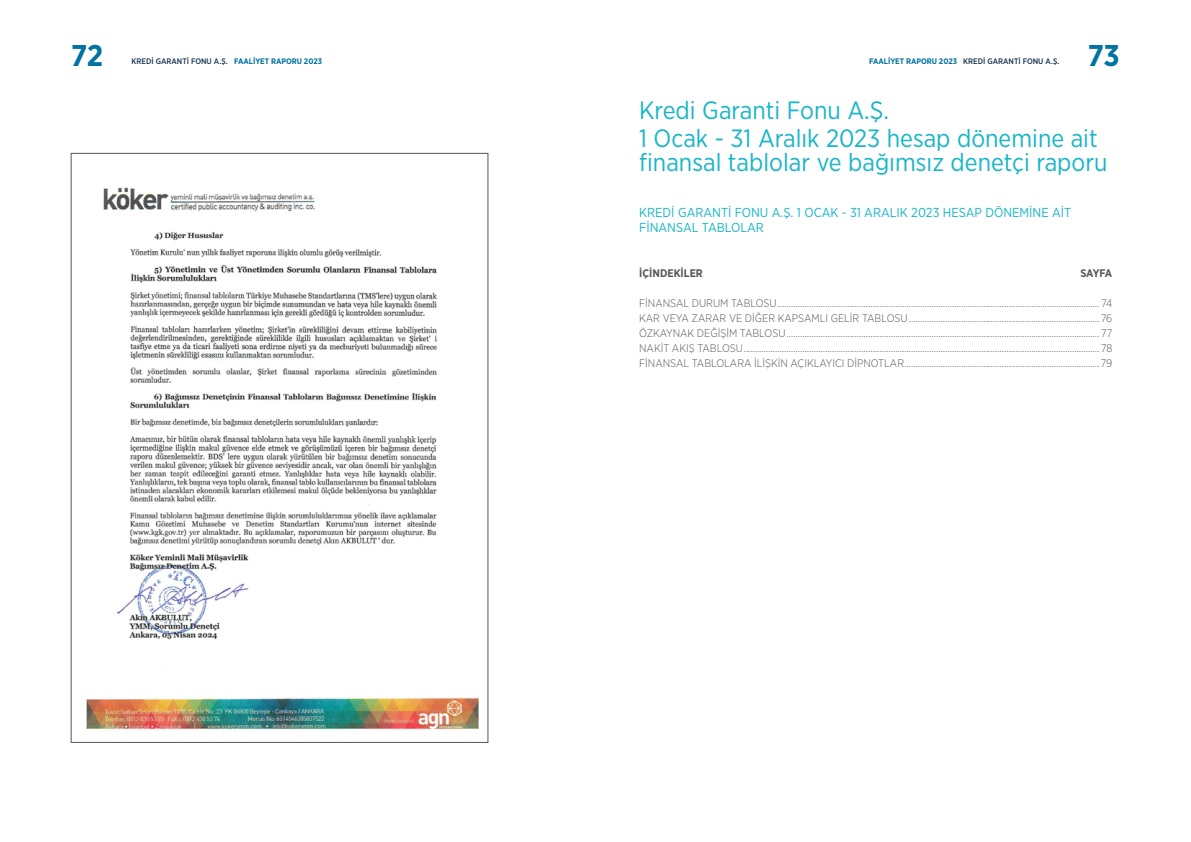
<style>
.page{position:relative;width:1191px;height:842px;background:#fff}
.page>*{position:absolute;margin:0;border:0;box-sizing:border-box;transform-origin:0 0}
.t1{font:700 30px "Gotham Narrow";color:#0073a3}
.t2{font:25px/28px "Gotham Narrow";color:#18b5c6}
.t3{font:13px/15px "Gotham Narrow";color:#18b5c6}
.t4{font:300 11px/15px "Gotham Narrow";color:#575756;text-align:justify}
.t5{font:700 11px "Gotham Narrow";color:#575756}
.t6{font:500 8px "Gotham Narrow";color:#13314d}
.s1{font-weight:700;color:#0073a3}
</style>
<div class="page">
<img style="left:86px;top:187px;width:393px;height:545px">
<h1 class="t1" style="left:71px;top:36px;width:34px">72</h1>
<p class="t6" style="left:132px;top:56px;width:192px">KREDİ GARANTİ FONU A.Ş. <span class="s1">FAALİYET RAPORU 2023</span></p>
<p class="t6" style="left:869px;top:56px;width:192px"><span class="s1">FAALİYET RAPORU 2023</span> KREDİ GARANTİ FONU A.Ş.</p>
<h1 class="t1" style="left:1087px;top:36px;width:33px">73</h1>
<h2 class="t2" style="left:639px;top:96px;width:460px">Kredi Garanti Fonu A.Ş.<br>1 Ocak - 31 Aralık 2023 hesap dönemine ait</h2>
<h2 class="t2" style="left:639px;top:148px;width:470px">finansal tablolar ve bağımsız denetçi raporu</h2>
<p class="t3" style="left:639px;top:205px;width:434px">KREDİ GARANTİ FONU A.Ş. 1 OCAK - 31 ARALIK 2023 HESAP DÖNEMİNE AİT<br>FİNANSAL TABLOLAR</p>
<p class="t5" style="left:639px;top:266px;width:65px">İÇİNDEKİLER</p>
<p class="t5" style="left:1080px;top:266px;width:33px">SAYFA</p>
<p class="t4" style="left:639px;top:295px;width:475px">FİNANSAL DURUM TABLOSU.............................................................................................................................................. 74<br>KAR VEYA ZARAR VE DİĞER KAPSAMLI GELİR TABLOSU.................................................................................... 76<br>ÖZKAYNAK DEĞİŞİM TABLOSU.......................................................................................................................................... 77<br>NAKİT AKIŞ TABLOSU............................................................................................................................................................. 78<br>FİNANSAL TABLOLARA İLİŞKİN AÇIKLAYICI DİPNOTLAR...................................................................................... 79</p>
</div>
